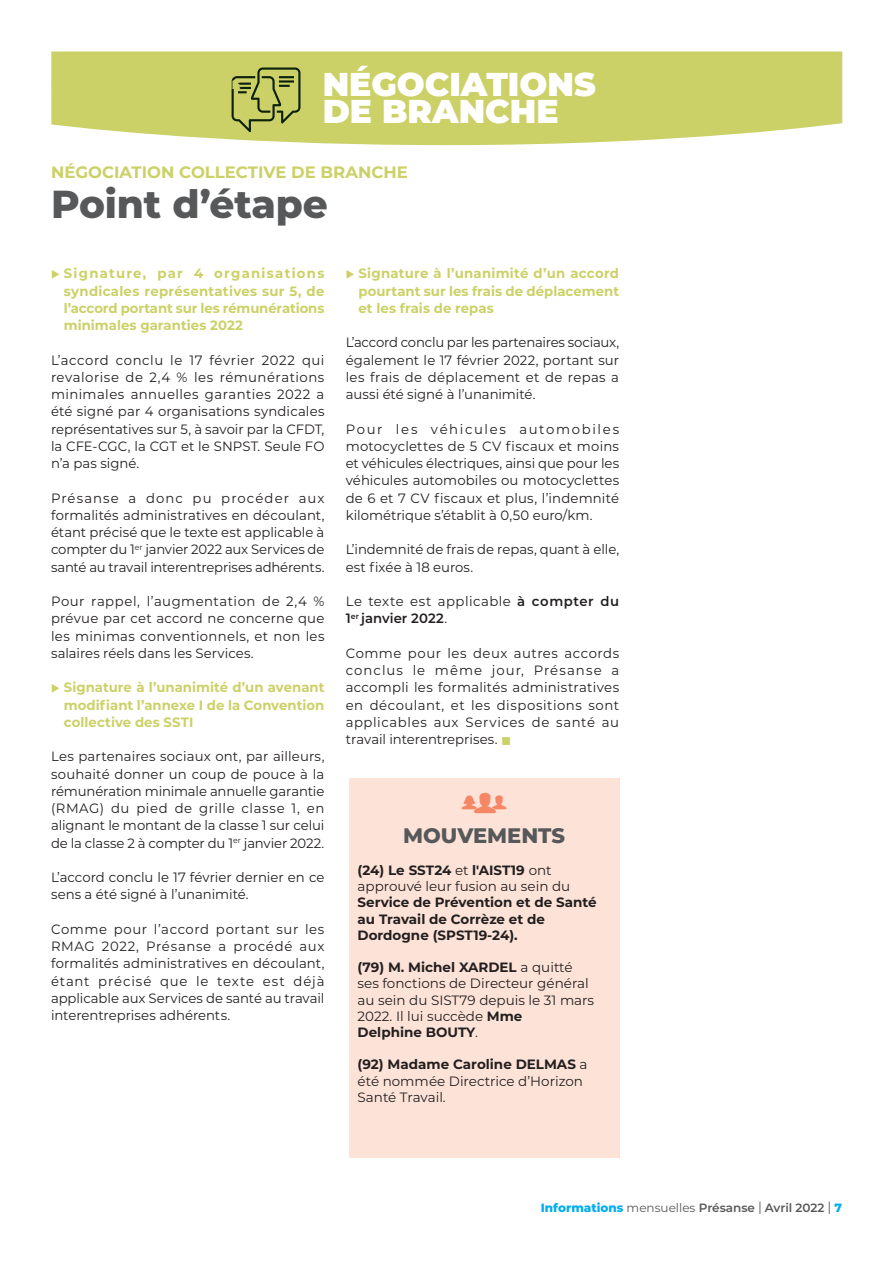
<style>
.page{position:relative;width:893px;height:1263px;background:#fff}
.page>*{position:absolute;margin:0;border:0;box-sizing:border-box;transform-origin:0 0}
.t1{font:800 39px "Montserrat";letter-spacing:-.005em;color:#57585a}
.t2{font:900 33px/27px "Montserrat";color:#fff}
.t3{font:24px "Panton Icons A Fill";color:#f58767}
.t4{font:800 21px "Montserrat";color:#57585a}
.t5{font:700 16.5px "Montserrat";color:#cbd166}
.t6{font:13.5px/17.2px "Montserrat";color:#231f20;text-align:justify}
.t7{font:700 13.5px/17.2px "Montserrat";letter-spacing:.005em;color:#cbd166;text-align:justify}
.t8{font:700 13.5px/16.2px "Montserrat";color:#231f20}
.t9{font:600 13.5px/17.2px "Montserrat";letter-spacing:.005em;color:#231f20}
.t10{font:600 12px "Montserrat";color:#57585a}
.s1{font-weight:400}
.s2{color:#cbd166}
.s3{font-weight:700}
.s4{font-weight:800;color:#00aeef}
.s5{font-weight:400;font-size:16.8px}
</style>
<div class="page">
<svg style="left:51px;top:52px;width:791px;height:93px;background:#ced471"></svg>
<svg style="left:232px;top:68px;width:68px;height:64px;background:#a4ad53"></svg>
<div style="left:349px;top:779px;width:270px;height:379px;background:#fde3d7"></div>
<h2 class="t2" style="left:323px;top:69px;width:274px">NÉGOCIATIONS<br>DE BRANCHE</h2>
<p class="t5" style="left:51px;top:160px;width:358px">NÉGOCIATION COLLECTIVE DE BRANCHE</p>
<h1 class="t1" style="left:51px;top:175px;width:278px">Point d’étape</h1>
<p class="t7" style="left:64px;top:264px;width:262px;text-indent:-13px">◆ Signature, par 4 organisations syndicales représentatives sur 5, de l’accord portant sur les rémunérations minimales garanties 2022</p>
<p class="t6" style="left:51px;top:351px;width:275px">L’accord conclu le 17 février 2022 qui revalorise de 2,4 % les rémunérations minimales annuelles garanties 2022 a été signé par 4 organisations syndicales représentatives sur 5, à savoir par la CFDT, la CFE-CGC, la CGT et le SNPST. Seule FO n’a pas signé.</p>
<p class="t6" style="left:51px;top:489px;width:275px">Présanse a donc pu procéder aux formalités administratives en découlant, étant précisé que le texte est applicable à compter du 1<sup>er</sup> janvier 2022 aux Services de santé au travail interentreprises adhérents.</p>
<p class="t6" style="left:51px;top:592px;width:275px">Pour rappel, l’augmentation de 2,4 % prévue par cet accord ne concerne que les minimas conventionnels, et non les salaires réels dans les Services.</p>
<p class="t7" style="left:64px;top:678px;width:262px;text-indent:-13px">◆ Signature à l’unanimité d’un avenant modifiant l’annexe I de la Convention collective des SSTI</p>
<p class="t6" style="left:51px;top:747px;width:275px">Les partenaires sociaux ont, par ailleurs, souhaité donner un coup de pouce à la rémunération minimale annuelle garantie (RMAG) du pied de grille classe 1, en alignant le montant de la classe 1 sur celui de la classe 2 à compter du 1<sup>er</sup> janvier 2022.</p>
<p class="t6" style="left:51px;top:868px;width:275px">L’accord conclu le 17 février dernier en ce sens a été signé à l’unanimité.</p>
<p class="t6" style="left:51px;top:920px;width:275px">Comme pour l’accord portant sur les RMAG 2022, Présanse a procédé aux formalités administratives en découlant, étant précisé que le texte est déjà applicable aux Services de santé au travail interentreprises adhérents.</p>
<p class="t7" style="left:358px;top:264px;width:262px;text-indent:-13px">◆ Signature à l’unanimité d’un accord pourtant sur les frais de déplacement et les frais de repas</p>
<p class="t6" style="left:346px;top:333px;width:275px">L’accord conclu par les partenaires sociaux, également le 17 février 2022, portant sur les frais de déplacement et de repas a aussi été signé à l’unanimité.</p>
<p class="t6" style="left:346px;top:420px;width:275px">Pour les véhicules automobiles motocyclettes de 5 CV fiscaux et moins et véhicules électriques, ainsi que pour les véhicules automobiles ou motocyclettes de 6 et 7 CV fiscaux et plus, l’indemnité kilométrique s’établit à 0,50 euro/km.</p>
<p class="t6" style="left:346px;top:540px;width:275px">L’indemnité de frais de repas, quant à elle, est fixée à 18 euros.</p>
<p class="t9" style="left:346px;top:592px;width:275px"><span class="s1">Le texte est applicable</span> à compter du<br>1<sup>er</sup> janvier 2022<span class="s1">.</span></p>
<p class="t6" style="left:346px;top:644px;width:275px">Comme pour les deux autres accords conclus le même jour, Présanse a accompli les formalités administratives en découlant, et les dispositions sont applicables aux Services de santé au travail interentreprises. <span class="s2">■</span></p>
<h3 class="t3" style="left:459px;top:791px;width:51px">t</h3>
<h3 class="t4" style="left:403px;top:820px;width:164px">MOUVEMENTS</h3>
<p class="t6" style="left:358px;top:861px;width:214px;line-height:16.2px"><span class="s3">(24) Le SST24</span> et <span class="s3">l'AIST19</span> ont approuvé leur fusion au sein du</p>
<p class="t8" style="left:358px;top:894px;width:240px">Service de Prévention et de Santé au Travail de Corrèze et de<br>Dordogne (SPST19-24).</p>
<p class="t6" style="left:358px;top:959px;width:238px;line-height:16.2px;text-align:left"><span class="s3">(79) M. Michel XARDEL</span> a quitté ses fonctions de Directeur général au sein du SIST79 depuis le 31 mars<br>2022. Il lui succède <span class="s3">Mme<br>Delphine BOUTY</span>.</p>
<p class="t6" style="left:358px;top:1056px;width:231px;line-height:16.2px;text-align:left"><span class="s3">(92) Madame Caroline DELMAS</span> a été nommée Directrice d’Horizon<br>Santé Travail.</p>
<p class="t10" style="left:541px;top:1199px;width:303px"><span class="s4">Informations</span> <span class="s1">mensuelles</span> Présanse <span class="s5">l</span> Avril 2022 <span class="s5">l</span> <span class="s4">7</span></p>
</div>
